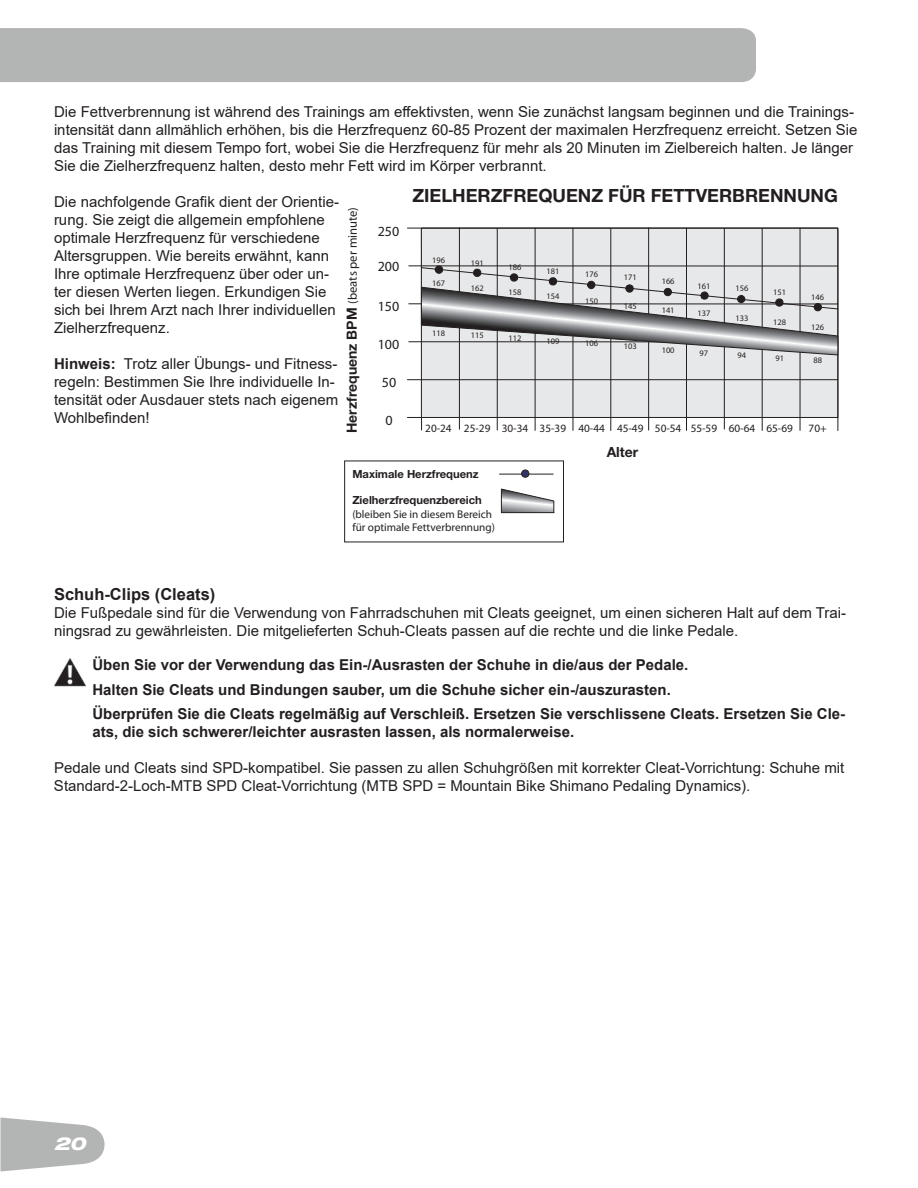
<style>
.page{position:relative;width:918px;height:1188px;background:#fff}
.page>*{position:absolute;margin:0;border:0;box-sizing:border-box;transform-origin:0 0}
.t1{font:700 18.3px "Helvetica Neue";color:#231f20}
.t2{font:italic 800 expanded 18px "Helvetica Neue";color:#fff}
.t3{font:700 16.5px "Arial";color:#231f20}
.t4{font:15px/18px "Arial";color:#231f20}
.t5{font:700 15px/24.8px "Arial";color:#231f20}
.t6{font:14.1px "Helvetica Neue";color:#231f20}
.t7{font:700 14.1px "Helvetica Neue";color:#231f20}
.t8{font:italic 12.6px "Helvetica Neue";color:#231f20}
.t9{font:11.25px "Helvetica Neue";color:#231f20}
.t10{font:italic 11.25px/13.5px "Helvetica Neue";color:#231f20}
.t11{font:700 11.25px "Helvetica Neue";color:#231f20}
.t12{font:8.4px "Helvetica Neue";color:#231f20}
.s1{font-weight:700}
.s2{font-weight:700;font-style:normal;font-size:14.1px}
</style>
<div class="page">
<div style="left:0;top:28px;width:756px;height:54px;background:#b3b4b4"></div>
<svg style="left:0;top:1118px;width:105px;height:54px"></svg>
<img style="left:54px;top:658px;width:32px;height:29px">
<hr style="left:421px;top:229px;width:1px;height:201px;background:#231f20">
<hr style="left:407px;top:417px;width:431px;height:1px;background:#231f20">
<div style="left:421px;top:228px;width:417px;height:189px;background:#e7e8e9"></div>
<hr style="left:407px;top:228px;width:431px;height:1px;background:#231f20">
<hr style="left:407px;top:379px;width:431px;height:1px;background:#231f20">
<hr style="left:800px;top:228px;width:1px;height:202px;background:#231f20">
<hr style="left:838px;top:229px;width:1px;height:202px;background:#231f20">
<hr style="left:762px;top:228px;width:1px;height:202px;background:#231f20">
<hr style="left:686px;top:228px;width:1px;height:202px;background:#231f20">
<hr style="left:535px;top:228px;width:1px;height:202px;background:#231f20">
<hr style="left:497px;top:228px;width:1px;height:202px;background:#231f20">
<hr style="left:573px;top:228px;width:1px;height:202px;background:#231f20">
<hr style="left:724px;top:228px;width:1px;height:201px;background:#231f20">
<hr style="left:409px;top:341px;width:429px;height:1px;background:#231f20">
<hr style="left:409px;top:266px;width:429px;height:1px;background:#231f20">
<hr style="left:459px;top:228px;width:1px;height:201px;background:#231f20">
<hr style="left:409px;top:304px;width:429px;height:1px;background:#231f20">
<hr style="left:499px;top:474px;width:54px;height:1px;background:#231f20">
<svg style="left:521px;top:469px;width:9px;height:9px"></svg>
<hr style="left:611px;top:228px;width:1px;height:203px;background:#231f20">
<hr style="left:648px;top:228px;width:1px;height:202px;background:#231f20">
<svg style="left:421px;top:265px;width:418px;height:91px"></svg>
<svg style="left:501px;top:488px;width:54px;height:25px"></svg>
<p class="t4" style="left:54px;top:102px;width:805px">Die Fettverbrennung ist während des Trainings am effektivsten, wenn Sie zunächst langsam beginnen und die Trainings&shy;intensität dann allmählich erhöhen, bis die Herzfrequenz 60-85 Prozent der maximalen Herzfrequenz erreicht. Setzen Sie das Training mit diesem Tempo fort, wobei Sie die Herzfrequenz für mehr als 20 Minuten im Zielbereich halten. Je länger Sie die Zielherzfrequenz halten, desto mehr Fett wird im Körper verbrannt.</p>
<p class="t4" style="left:54px;top:192px;width:287px">Die nachfolgende Grafik dient der Orientie&shy;rung. Sie zeigt die allgemein empfohlene optimale Herzfrequenz für verschiedene Altersgruppen. Wie bereits erwähnt, kann Ihre optimale Herzfrequenz über oder un&shy;ter diesen Werten liegen. Erkundigen Sie sich bei Ihrem Arzt nach Ihrer individuellen Zielherzfrequenz.</p>
<p class="t4" style="left:54px;top:354px;width:286px"><span class="s1">Hinweis:</span> Trotz aller Übungs- und Fitness&shy;regeln: Bestimmen Sie Ihre individuelle In&shy;tensität oder Ausdauer stets nach eigenem Wohlbefinden!</p>
<p class="t1" style="left:412px;top:184px;width:427px">ZIELHERZFREQUENZ FÜR FETTVERBRENNUNG</p>
<p class="t8" style="left:345px;top:433px;width:228px;rotate:-90deg"><span class="s2">Herzfrequenz BPM</span> (beats per minute)</p>
<p class="t6" style="left:378px;top:222px;width:23px">250</p>
<p class="t12" style="left:432px;top:255px;width:14px">196</p>
<p class="t12" style="left:471px;top:258px;width:14px">191</p>
<p class="t6" style="left:378px;top:257px;width:23px">200</p>
<p class="t12" style="left:509px;top:262px;width:14px">186</p>
<p class="t12" style="left:546px;top:266px;width:14px">181</p>
<p class="t12" style="left:585px;top:269px;width:14px">176</p>
<p class="t12" style="left:624px;top:272px;width:14px">171</p>
<p class="t12" style="left:662px;top:276px;width:14px">166</p>
<p class="t12" style="left:432px;top:278px;width:14px">167</p>
<p class="t12" style="left:697px;top:281px;width:14px">161</p>
<p class="t12" style="left:735px;top:283px;width:14px">156</p>
<p class="t12" style="left:471px;top:283px;width:14px">162</p>
<p class="t12" style="left:773px;top:287px;width:14px">151</p>
<p class="t12" style="left:509px;top:287px;width:14px">158</p>
<p class="t12" style="left:546px;top:291px;width:14px">154</p>
<p class="t12" style="left:811px;top:292px;width:14px">146</p>
<p class="t12" style="left:585px;top:296px;width:14px">150</p>
<p class="t6" style="left:378px;top:298px;width:23px">150</p>
<p class="t12" style="left:624px;top:301px;width:14px">145</p>
<p class="t12" style="left:662px;top:305px;width:14px">141</p>
<p class="t12" style="left:697px;top:308px;width:14px">137</p>
<p class="t12" style="left:735px;top:313px;width:14px">133</p>
<p class="t12" style="left:773px;top:317px;width:14px">128</p>
<p class="t12" style="left:811px;top:322px;width:14px">126</p>
<p class="t12" style="left:432px;top:328px;width:14px">118</p>
<p class="t12" style="left:471px;top:330px;width:14px">115</p>
<p class="t12" style="left:509px;top:333px;width:14px">112</p>
<p class="t12" style="left:546px;top:336px;width:14px">109</p>
<p class="t12" style="left:585px;top:338px;width:14px">106</p>
<p class="t6" style="left:378px;top:336px;width:23px">100</p>
<p class="t12" style="left:624px;top:341px;width:14px">103</p>
<p class="t12" style="left:662px;top:345px;width:14px">100</p>
<p class="t12" style="left:700px;top:348px;width:10px">97</p>
<p class="t12" style="left:738px;top:350px;width:10px">94</p>
<p class="t12" style="left:775px;top:353px;width:10px">91</p>
<p class="t12" style="left:813px;top:355px;width:10px">88</p>
<p class="t6" style="left:382px;top:374px;width:16px">50</p>
<p class="t6" style="left:386px;top:411px;width:9px">0</p>
<p class="t9" style="left:425px;top:421px;width:28px">20-24</p>
<p class="t9" style="left:464px;top:421px;width:28px">25-29</p>
<p class="t9" style="left:502px;top:421px;width:293px">30-34 35-39 40-44 45-49 50-54 55-59 60-64 65-69</p>
<p class="t9" style="left:809px;top:421px;width:20px">70+</p>
<p class="t11" style="left:352px;top:467px;width:128px">Maximale Herzfrequenz</p>
<p class="t11" style="left:352px;top:493px;width:131px">Zielherzfrequenzbereich</p>
<p class="t10" style="left:352px;top:507px;width:144px">(bleiben Sie in diesem Bereich für optimale Fettverbrennung)</p>
<p class="t7" style="left:607px;top:443px;width:33px">Alter</p>
<p class="t3" style="left:54px;top:583px;width:163px">Schuh-Clips (Cleats)</p>
<p class="t4" style="left:54px;top:604px;width:794px">Die Fußpedale sind für die Verwendung von Fahrradschuhen mit Cleats geeignet, um einen sicheren Halt auf dem Trai&shy;ningsrad zu gewährleisten. Die mitgelieferten Schuh-Cleats passen auf die rechte und die linke Pedale.</p>
<p class="t5" style="left:92px;top:652px;width:754px">Üben Sie vor der Verwendung das Ein-/Ausrasten der Schuhe in die/aus der Pedale.<br>Halten Sie Cleats und Bindungen sauber, um die Schuhe sicher ein-/auszurasten.<br>Überprüfen Sie die Cleats regelmäßig auf Verschleiß. Ersetzen Sie verschlissene Cleats. Ersetzen Sie Cle-</p>
<p class="t5" style="left:92px;top:720px;width:483px">ats, die sich schwerer/leichter ausrasten lassen, als normalerweise.</p>
<p class="t4" style="left:54px;top:759px;width:792px">Pedale und Cleats sind SPD-kompatibel. Sie passen zu allen Schuhgrößen mit korrekter Cleat-Vorrichtung: Schuhe mit<br>Standard-2-Loch-MTB SPD Cleat-Vorrichtung (MTB SPD = Mountain Bike Shimano Pedaling Dynamics).</p>
<p class="t2" style="left:54px;top:1132px;width:33px">20</p>
</div>
